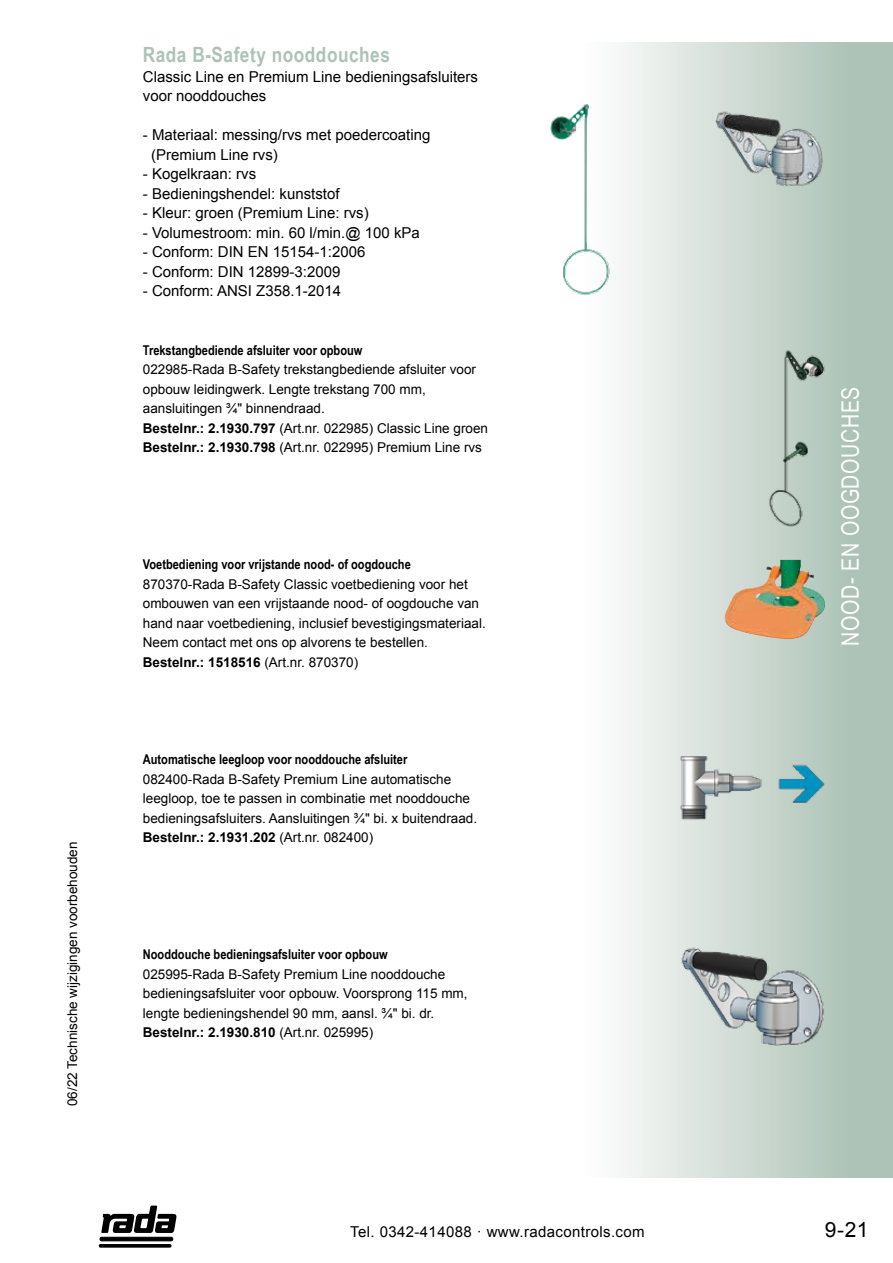
<style>
.page{position:relative;width:893px;height:1263px;background:#fff}
.page>*{position:absolute;margin:0;border:0;box-sizing:border-box;transform-origin:0 0}
.t1{font:24px "Arial Narrow";letter-spacing:.025em;color:#fff}
.t2{font:700 21px "Arial Narrow";letter-spacing:.025em;color:#adc3b7}
.t3{font:21px "Arial";color:#000}
.t4{font:15px/19.5px "Arial";color:#000}
.t5{font:15px "Arial";letter-spacing:.025em;color:#000}
.t6{font:13.5px/19.5px "Arial";color:#000}
.t7{font:700 13.5px "Arial Narrow";color:#000}
.s1{font-weight:700}
</style>
<div class="page">
<div style="left:472px;top:43px;width:421px;height:1135px;background:linear-gradient(to right,#fff,#aac0b3)"></div>
<div style="left:100px;top:1237px;width:73px;height:4px;background:#0a0a0a;border:1px solid #000;border-radius:2px"></div>
<hr style="left:99px;top:1244px;width:73px;height:3px;background:#000;border-radius:2px">
<svg style="left:101px;top:1205px;width:75px;height:28px"></svg>
<img style="left:483px;top:100px;width:199px;height:200px">
<img style="left:659px;top:940px;width:188px;height:147px">
<img style="left:670px;top:743px;width:169px;height:95px">
<img style="left:699px;top:107px;width:141px;height:109px">
<img style="left:724px;top:560px;width:101px;height:79px">
<img style="left:755px;top:348px;width:135px;height:182px">
<p class="t6" style="left:63px;top:1106px;width:266px;rotate:-90deg">06/22 Technische wijzigingen voorbehouden</p>
<h2 class="t2" style="left:143px;top:39px;width:249px">Rada B-Safety nooddouches</h2>
<p class="t4" style="left:143px;top:66px;width:337px">Classic Line en Premium Line bedieningsafsluiters voor nooddouches</p>
<p class="t4" style="left:151px;top:125px;width:281px;text-indent:-8px">- Materiaal: messing/rvs met poedercoating (Premium Line rvs)</p>
<p class="t4" style="left:143px;top:164px;width:115px">- Kogelkraan: rvs</p>
<p class="t4" style="left:143px;top:183px;width:198px">- Bedieningshendel: kunststof</p>
<p class="t4" style="left:143px;top:203px;width:227px">- Kleur: groen (Premium Line: rvs)</p>
<p class="t4" style="left:143px;top:222px;width:278px">- Volumestroom: min. 60 l/min.@ 100 kPa</p>
<p class="t4" style="left:143px;top:242px;width:224px">- Conform: DIN EN 15154-1:2006</p>
<p class="t4" style="left:143px;top:261px;width:199px">- Conform: DIN 12899-3:2009</p>
<p class="t4" style="left:143px;top:281px;width:200px">- Conform: ANSI Z358.1-2014</p>
<p class="t7" style="left:143px;top:340px;width:221px">Trekstangbediende afsluiter voor opbouw</p>
<p class="t6" style="left:143px;top:359px;width:347px">022985-Rada B-Safety trekstangbediende afsluiter voor opbouw leidingwerk. Lengte trekstang 700 mm, aansluitingen ¾" binnendraad.<br><span class="s1">Bestelnr.: 2.1930.797</span> (Art.nr. 022985) Classic Line groen <span class="s1">Bestelnr.: 2.1930.798</span> (Art.nr. 022995) Premium Line rvs</p>
<p class="t7" style="left:143px;top:554px;width:269px">Voetbediening voor vrijstande nood- of oogdouche</p>
<p class="t6" style="left:143px;top:574px;width:344px">870370-Rada B-Safety Classic voetbediening voor het ombouwen van een vrijstaande nood- of oogdouche van hand naar voetbediening, inclusief bevestigingsmateriaal.<br>Neem contact met ons op alvorens te bestellen.<br><span class="s1">Bestelnr.: 1518516</span> (Art.nr. 870370)</p>
<p class="t7" style="left:143px;top:749px;width:266px">Automatische leegloop voor nooddouche afsluiter</p>
<p class="t6" style="left:143px;top:769px;width:336px">082400-Rada B-Safety Premium Line automatische leegloop, toe te passen in combinatie met nooddouche bedieningsafsluiters. Aansluitingen ¾" bi. x buitendraad.<br><span class="s1">Bestelnr.: 2.1931.202</span> (Art.nr. 082400)</p>
<p class="t7" style="left:143px;top:944px;width:246px">Nooddouche bedieningsafsluiter voor opbouw</p>
<p class="t6" style="left:143px;top:964px;width:326px">025995-Rada B-Safety Premium Line nooddouche bedieningsafsluiter voor opbouw. Voorsprong 115 mm, lengte bedieningshendel 90 mm, aansl. ¾" bi. dr.<br><span class="s1">Bestelnr.: 2.1930.810</span> (Art.nr. 025995)</p>
<p class="t5" style="left:350px;top:1222px;width:296px">Tel. 0342-414088 · www.radacontrols.com</p>
<h1 class="t1" style="left:833px;top:645px;width:261px;rotate:-90deg">NOOD- EN OOGDOUCHES</h1>
<h2 class="t3" style="left:825px;top:1215px;width:45px">9-21</h2>
</div>
